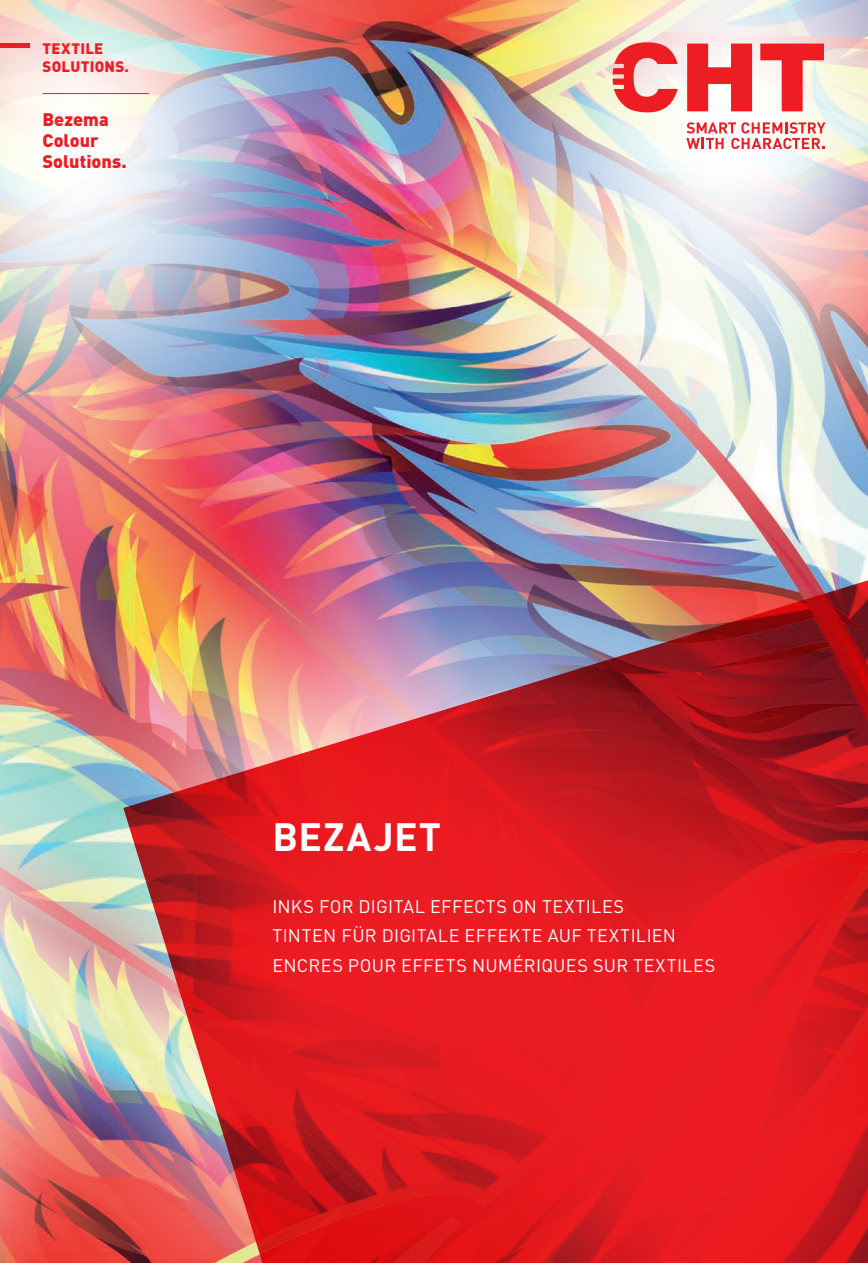
<style>
.page{position:relative;width:868px;height:1263px;background:#fff}
.page>*{position:absolute;margin:0;border:0;box-sizing:border-box;transform-origin:0 0}
.t1{font:700 39px "DIN Pro";letter-spacing:.03em;color:#fff}
.t2{font:18px/29.5px "DIN Pro";letter-spacing:.02em;color:#fff}
.t3{font:900 18px/21px "DIN Pro";color:#ee1d23}
.t4{font:900 15px/18px "DIN Pro";letter-spacing:.015em;color:#ee1d23}
</style>
<div class="page">
<img style="left:0;top:0;width:400px;height:489px">
<img style="left:0;top:489px;width:400px;height:774px">
<img style="left:400px;top:0;width:22px;height:576px">
<img style="left:422px;top:0;width:445px;height:576px">
<img style="left:0;top:631px;width:66px;height:632px">
<svg style="left:687px;top:44px;width:65px;height:67px"></svg>
<svg style="left:760px;top:44px;width:63px;height:67px"></svg>
<svg style="left:686px;top:122px;width:139px;height:27px"></svg>
<svg style="left:612px;top:43px;width:65px;height:69px;background:#f17f7f"></svg>
<img style="left:123px;top:576px;width:744px;height:687px">
<div style="left:0;top:43px;width:30px;height:5px;background:#ee1d23"></div>
<hr style="left:43px;top:93px;width:106px;height:1px;background:#ee1d23">
<p class="t4" style="left:43px;top:39px;width:88px">TEXTILE<br>SOLUTIONS.</p>
<p class="t3" style="left:43px;top:109px;width:86px">Bezema<br>Colour<br>Solutions.</p>
<h1 class="t1" style="left:272px;top:810px;width:170px">BEZAJET</h1>
<p class="t2" style="left:272px;top:890px;width:444px">INKS FOR DIGITAL EFFECTS ON TEXTILES<br>TINTEN FÜR DIGITALE EFFEKTE AUF TEXTILIEN<br>ENCRES POUR EFFETS NUMÉRIQUES SUR TEXTILES</p>
</div>
